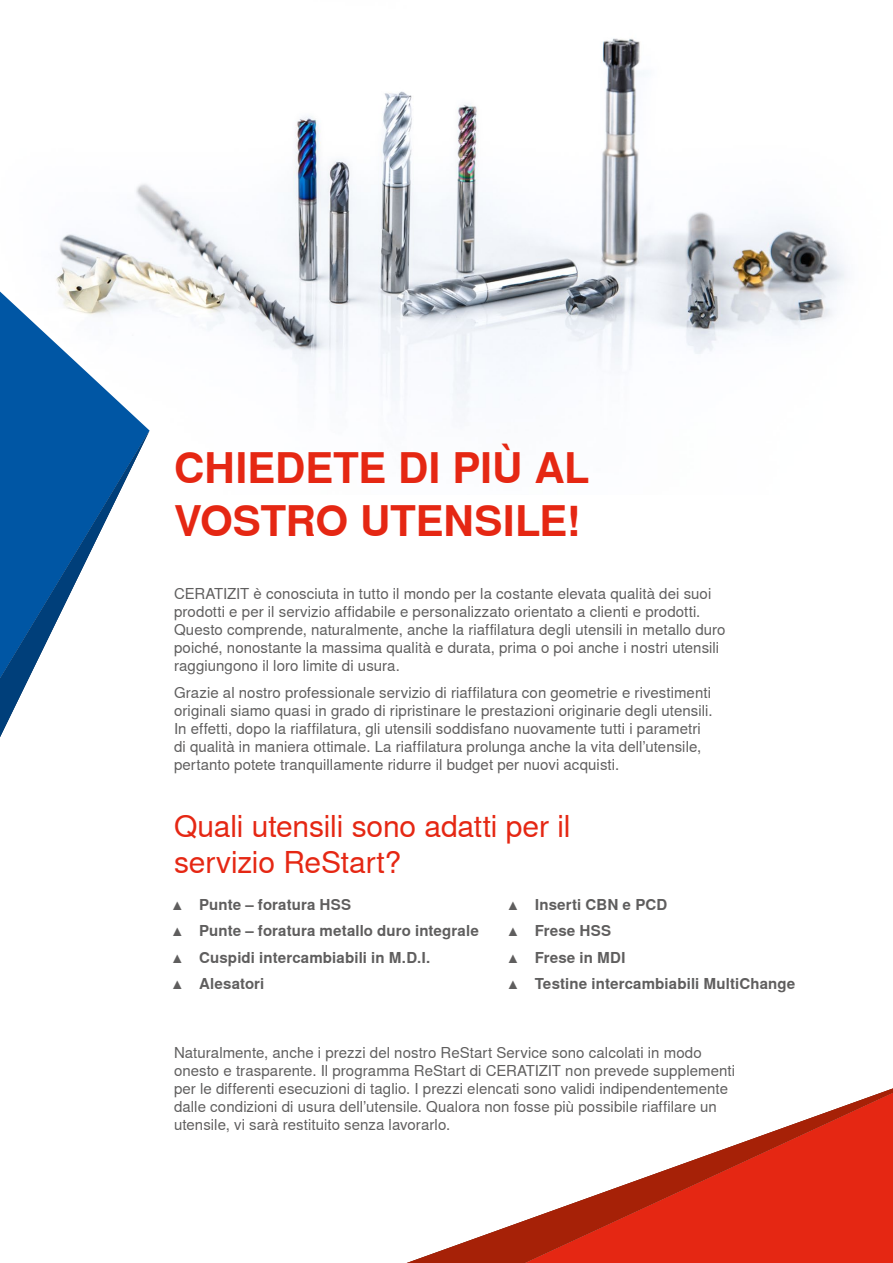
<style>
.page{position:relative;width:893px;height:1263px;background:#fff}
.page>*{position:absolute;margin:0;border:0;box-sizing:border-box;transform-origin:0 0}
.t1{font:700 42px/52.5px "Nimbus Sans WNT Global";letter-spacing:-.005em;color:#e52713}
.t2{font:30px/36px "Nimbus Sans WNT Global";letter-spacing:-.005em;color:#e52713}
.t3{font:15px/18px "Nimbus Sans WNT Global";letter-spacing:.005em;color:#5f5e5e}
.t4{font:700 15px "Nimbus Sans WNT Global";letter-spacing:.01em;color:#5f5e5e}
.s1{font-weight:400}
</style>
<div class="page">
<img style="left:0;top:91px;width:846px;height:317px">
<svg style="left:407px;top:1088px;width:486px;height:175px"></svg>
<svg style="left:0;top:292px;width:171px;height:119px"></svg>
<svg style="left:0;top:411px;width:150px;height:326px"></svg>
<svg style="left:563px;top:38px;width:283px;height:132px"></svg>
<h1 class="t1" style="left:174px;top:442px;width:416px">CHIEDETE DI PIÙ AL<br>VOSTRO UTENSILE!</h1>
<p class="t3" style="left:174px;top:585px;width:553px">CERATIZIT è conosciuta in tutto il mondo per la costante elevata qualità dei suoi prodotti e per il servizio affidabile e personalizzato orientato a clienti e prodotti.<br>Questo comprende, naturalmente, anche la riaffilatura degli utensili in metallo duro poiché, nonostante la massima qualità e durata, prima o poi anche i nostri utensili raggiungono il loro limite di usura.</p>
<p class="t3" style="left:174px;top:684px;width:540px">Grazie al nostro professionale servizio di riaffilatura con geometrie e rivestimenti originali siamo quasi in grado di ripristinare le prestazioni originarie degli utensili.<br>In effetti, dopo la riaffilatura, gli utensili soddisfano nuovamente tutti i parametri di qualità in maniera ottimale. La riaffilatura prolunga anche la vita dell’utensile, pertanto potete tranquillamente ridurre il budget per nuovi acquisti.</p>
<h2 class="t2" style="left:174px;top:809px;width:398px">Quali utensili sono adatti per il servizio ReStart?</h2>
<p class="t4" style="left:172px;top:896px;width:180px"><span class="s1">▲</span> Punte – foratura HSS</p>
<p class="t4" style="left:172px;top:922px;width:308px"><span class="s1">▲</span> Punte – foratura metallo duro integrale</p>
<p class="t4" style="left:172px;top:949px;width:260px"><span class="s1">▲</span> Cuspidi intercambiabili in M.D.I.</p>
<p class="t4" style="left:172px;top:975px;width:94px"><span class="s1">▲</span> Alesatori</p>
<p class="t4" style="left:508px;top:896px;width:161px"><span class="s1">▲</span> Inserti CBN e PCD</p>
<p class="t4" style="left:508px;top:922px;width:105px"><span class="s1">▲</span> Frese HSS</p>
<p class="t4" style="left:508px;top:949px;width:120px"><span class="s1">▲</span> Frese in MDI</p>
<p class="t4" style="left:508px;top:975px;width:289px"><span class="s1">▲</span> Testine intercambiabili MultiChange</p>
<p class="t3" style="left:174px;top:1044px;width:562px">Naturalmente, anche i prezzi del nostro ReStart Service sono calcolati in modo onesto e trasparente. Il programma ReStart di CERATIZIT non prevede supplementi per le differenti esecuzioni di taglio. I prezzi elencati sono validi indipendentemente dalle condizioni di usura dell’utensile. Qualora non fosse più possibile riaffilare un utensile, vi sarà restituito senza lavorarlo.</p>
</div>
